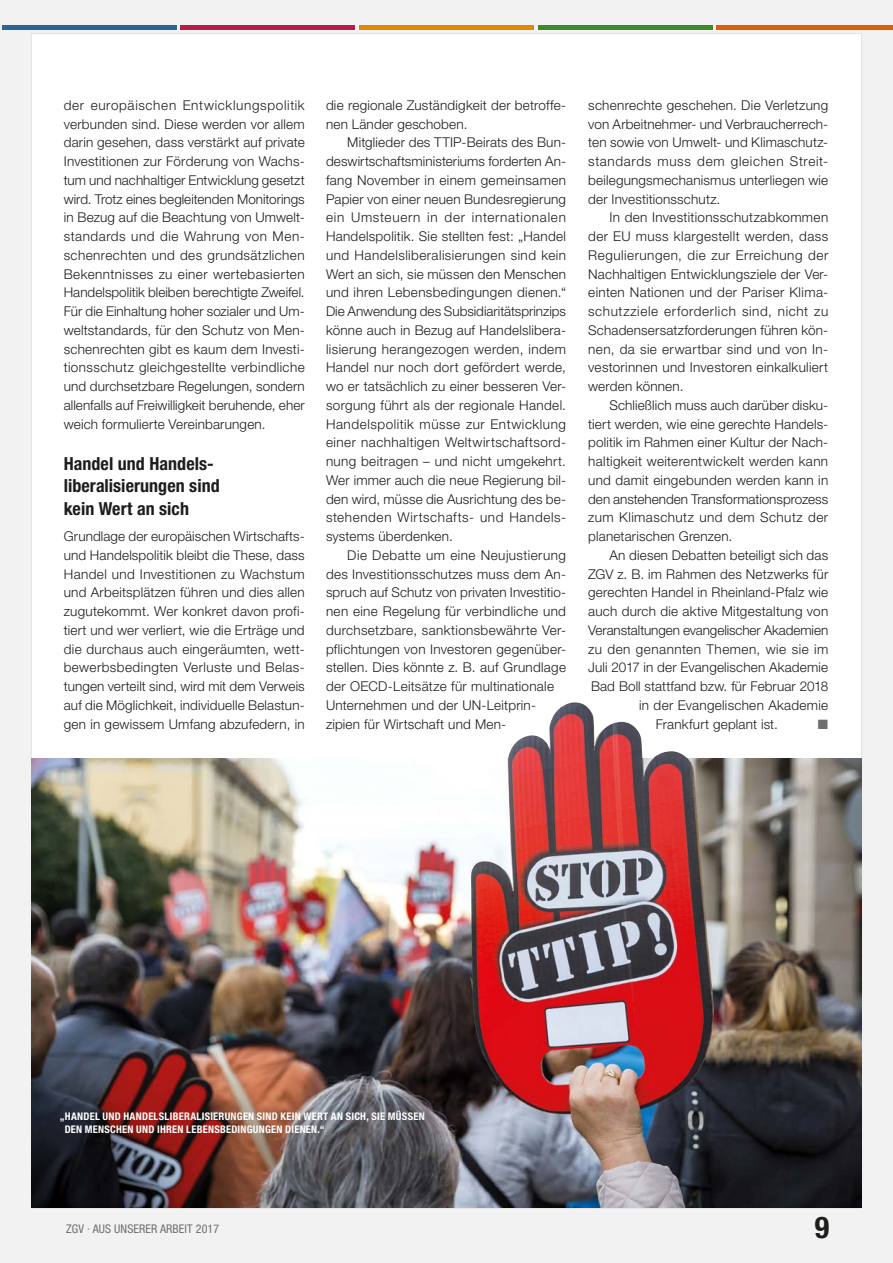
<style>
.page{position:relative;width:893px;height:1263px;background:#f2f2f2}
.page>*{position:absolute;margin:0;border:0;box-sizing:border-box;transform-origin:0 0}
.t1{font:700 condensed 30px "Helvetica Neue LT Pro";color:#1d1d1b}
.t2{font:700 condensed 18px/22.5px "Helvetica Neue LT Pro";letter-spacing:.005em;color:#1d1d1b}
.t3{font:300 13.5px/18.8px "Helvetica Neue LT Pro";letter-spacing:.02em;color:#1d1d1b}
.t4{font:300 13.5px "Helvetica Neue LT Pro";letter-spacing:-.005em;color:#1d1d1b}
.t5{font:13.5px "Zapf Dingbats ITC";color:#706f6f}
.t6{font:condensed 12px "Helvetica Neue LT Pro";letter-spacing:.01em;color:#706f6f}
.t7{font:700 condensed 10.5px/13.5px "Helvetica Neue LT Pro";letter-spacing:.025em;color:#fff}
</style>
<div class="page">
<hr style="left:2px;top:26px;width:174px;height:4px;background:#256895">
<hr style="left:181px;top:26px;width:174px;height:4px;background:#b71d4a">
<hr style="left:359px;top:26px;width:175px;height:4px;background:#e18800">
<hr style="left:538px;top:26px;width:174px;height:4px;background:#408927">
<hr style="left:716px;top:26px;width:177px;height:4px;background:#da5f06">
<div style="left:31px;top:33px;width:831px;height:1176px;background:#fff"></div>
<img style="left:32px;top:759px;width:829px;height:449px">
<img style="left:471px;top:702px;width:246px;height:506px">
<p class="t3" style="left:64px;top:95px;width:242px">der europäischen Entwicklungspolitik verbunden sind. Diese werden vor allem darin gesehen, dass verstärkt auf private Investitionen zur Förderung von Wachs&shy;tum und nachhaltiger Entwicklung gesetzt wird. Trotz eines begleitenden Monitorings in Bezug auf die Beachtung von Umwelt&shy;standards und die Wahrung von Men&shy;schenrechten und des grundsätzlichen Bekenntnisses zu einer wertebasierten Handelspolitik bleiben berechtigte Zweifel.<br>Für die Einhaltung hoher sozialer und Um&shy;weltstandards, für den Schutz von Men&shy;schenrechten gibt es kaum dem Investi&shy;tionsschutz gleichgestellte verbindliche und durchsetzbare Regelungen, sondern allenfalls auf Freiwilligkeit beruhende, eher weich formulierte Vereinbarungen.</p>
<h2 class="t2" style="left:64px;top:452px;width:157px">Handel und Handels&shy;liberalisierungen sind kein Wert an sich</h2>
<p class="t3" style="left:64px;top:527px;width:242px">Grundlage der europäischen Wirtschafts&shy;und Handelspolitik bleibt die These, dass Handel und Investitionen zu Wachstum und Arbeitsplätzen führen und dies allen zugutekommt. Wer konkret davon profi&shy;tiert und wer verliert, wie die Erträge und die durchaus auch eingeräumten, wett&shy;bewerbsbedingten Verluste und Belas&shy;tungen verteilt sind, wird mit dem Verweis auf die Möglichkeit, individuelle Belastun&shy;gen in gewissem Umfang abzufedern, in</p>
<p class="t3" style="left:326px;top:95px;width:240px">die regionale Zuständigkeit der betroffe&shy;nen Länder geschoben.</p>
<p class="t3" style="left:326px;top:133px;width:242px;text-indent:21px">Mitglieder des TTIP-Beirats des Bun&shy;deswirtschaftsministeriums forderten An&shy;fang November in einem gemeinsamen Papier von einer neuen Bundesregierung ein Umsteuern in der internationalen Handelspolitik. Sie stellten fest: „Handel und Handelsliberalisierungen sind kein Wert an sich, sie müssen den Menschen und ihren Lebensbedingungen dienen.“ Die Anwendung des Subsidiaritätsprinzips könne auch in Bezug auf Handelslibera&shy;lisierung herangezogen werden, indem Handel nur noch dort gefördert werde, wo er tatsächlich zu einer besseren Ver&shy;sorgung führt als der regionale Handel.<br>Handelspolitik müsse zur Entwicklung einer nachhaltigen Weltwirtschaftsord&shy;nung beitragen – und nicht umgekehrt.<br>Wer immer auch die neue Regierung bil&shy;den wird, müsse die Ausrichtung des be&shy;stehenden Wirtschafts- und Handels&shy;systems überdenken.</p>
<p class="t3" style="left:326px;top:545px;width:242px;text-indent:21px">Die Debatte um eine Neujustierung des Investitionsschutzes muss dem An&shy;spruch auf Schutz von privaten Investitio&shy;nen eine Regelung für verbindliche und durchsetzbare, sanktionsbewährte Ver&shy;pflichtungen von Investoren gegenüber&shy;stellen. Dies könnte z. B. auf Grundlage der OECD-Leitsätze für multinationale Unternehmen und der UN-Leitprin&shy;zipien für Wirtschaft und Men-</p>
<p class="t3" style="left:588px;top:95px;width:242px">schenrechte geschehen. Die Verletzung von Arbeitnehmer- und Verbraucherrech&shy;ten sowie von Umwelt- und Klimaschutz&shy;standards muss dem gleichen Streit&shy;beilegungsmechanismus unterliegen wie der Investitionsschutz.</p>
<p class="t3" style="left:588px;top:208px;width:242px;text-indent:21px">In den Investitionsschutzabkommen der EU muss klargestellt werden, dass Regulierungen, die zur Erreichung der Nachhaltigen Entwicklungsziele der Ver&shy;einten Nationen und der Pariser Klima&shy;schutzziele erforderlich sind, nicht zu Schadensersatzforderungen führen kön&shy;nen, da sie erwartbar sind und von In&shy;vestorinnen und Investoren einkalkuliert werden können.</p>
<p class="t3" style="left:588px;top:395px;width:242px;text-indent:21px">Schließlich muss auch darüber disku&shy;tiert werden, wie eine gerechte Handels&shy;politik im Rahmen einer Kultur der Nach&shy;haltigkeit weiterentwickelt werden kann und damit eingebunden werden kann in den anstehenden Transformationsprozess zum Klimaschutz und dem Schutz der planetarischen Grenzen.</p>
<p class="t3" style="left:609px;top:545px;width:220px">An diesen Debatten beteiligt sich das</p>
<p class="t3" style="left:588px;top:564px;width:242px">ZGV z. B. im Rahmen des Netzwerks für</p>
<p class="t3" style="left:588px;top:583px;width:241px">gerechten Handel in Rheinland-Pfalz wie</p>
<p class="t3" style="left:588px;top:602px;width:242px">auch durch die aktive Mitgestaltung von</p>
<p class="t4" style="left:588px;top:622px;width:242px">Veranstaltungen evangelischer Akademien</p>
<p class="t3" style="left:588px;top:639px;width:242px">zu den genannten Themen, wie sie im</p>
<p class="t3" style="left:588px;top:658px;width:242px">Juli 2017 in der Evangelischen Akademie</p>
<p class="t3" style="left:591px;top:677px;width:238px">Bad Boll stattfand bzw. für Februar 2018</p>
<p class="t3" style="left:639px;top:695px;width:190px">in der Evangelischen Akademie</p>
<p class="t3" style="left:656px;top:714px;width:124px">Frankfurt geplant ist.</p>
<p class="t5" style="left:818px;top:718px;width:12px">■</p>
<p class="t7" style="left:65px;top:1109px;width:362px;text-indent:-5px">„HANDEL UND HANDELSLIBERALISIERUNGEN SIND KEIN WERT AN SICH, SIE MÜSSEN<br>DEN MENSCHEN UND IHREN LEBENSBEDINGUNGEN DIENEN.“</p>
<p class="t6" style="left:66px;top:1222px;width:155px">ZGV · AUS UNSERER ARBEIT 2017</p>
<h1 class="t1" style="left:815px;top:1209px;width:16px">9</h1>
</div>
